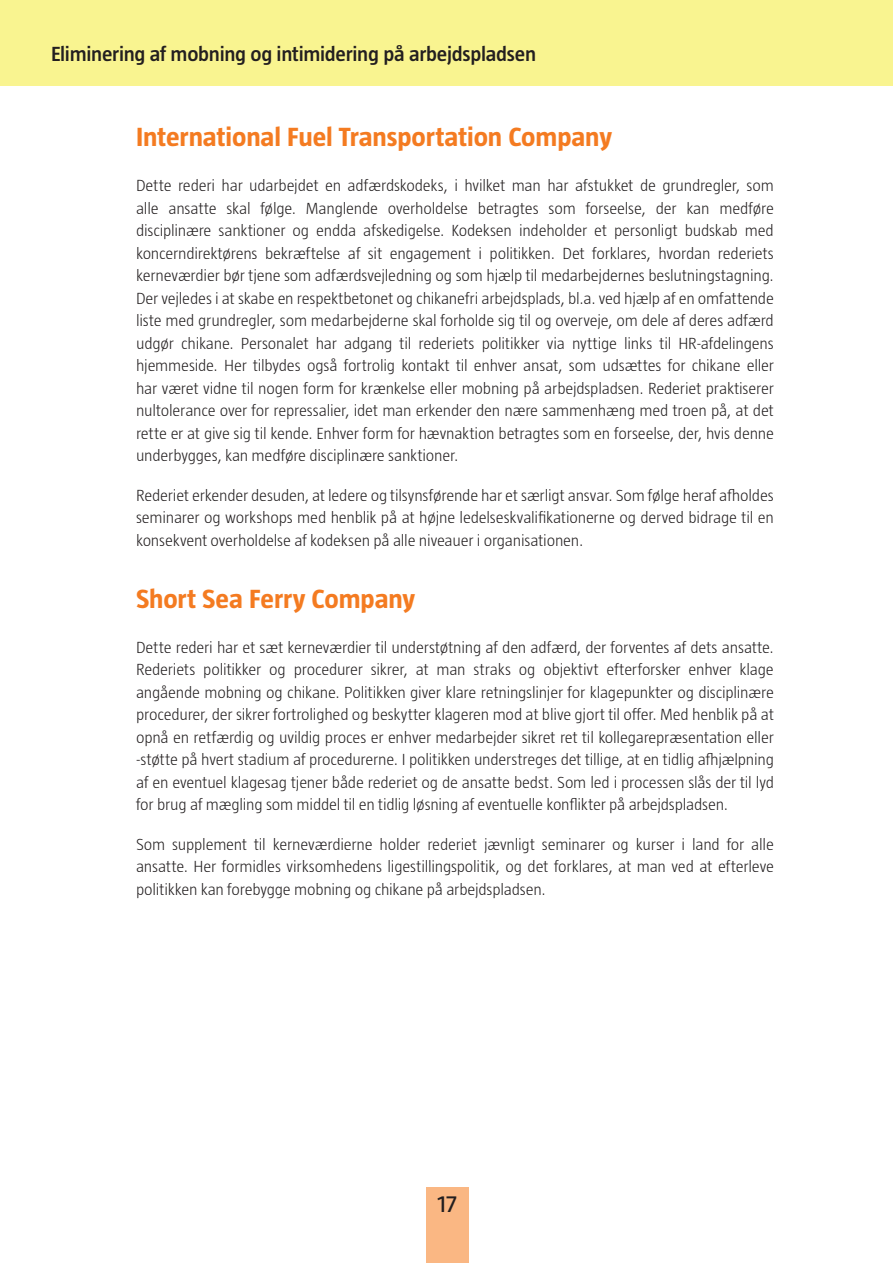
<style>
.page{position:relative;width:893px;height:1263px;background:#fff}
.page>*{position:absolute;margin:0;border:0;box-sizing:border-box;transform-origin:0 0}
.Titre_3{font:700 27px "Taz";letter-spacing:-.005em;color:#f47b21;scale:1.05 1}
.t1{font:24px "Taz";color:#231f20;scale:1.05 1}
.Section_Heading{font:600 21px "Taz";letter-spacing:-.01em;color:#231f20;scale:1.05 1}
.Body{font:300 16.5px/22.5px "Taz";letter-spacing:-.01em;color:#231f20;text-align:justify}
</style>
<div class="page">
<div style="left:426px;top:1187px;width:42px;height:76px;background:#fab783"></div>
<div style="left:0;top:0;width:893px;height:85px;background:#f9f490"></div>
<p class="Section_Heading" style="left:51px;top:42px;width:464px">Eliminering af mobning og intimidering på arbejdspladsen</p>
<p class="Titre_3" style="left:136px;top:122px;width:455px">International Fuel Transportation Company</p>
<p class="Body" style="left:136px;top:174px;width:639px">Dette rederi har udarbejdet en adfærdskodeks, i hvilket man har afstukket de grundregler, som alle ansatte skal følge. Manglende overholdelse betragtes som forseelse, der kan medføre disciplinære sanktioner og endda afskedigelse. Kodeksen indeholder et personligt budskab med koncerndirektørens bekræftelse af sit engagement i politikken. Det forklares, hvordan rederiets kerneværdier bør tjene som adfærdsvejledning og som hjælp til medarbejdernes beslutningstagning.<br>Der vejledes i at skabe en respektbetonet og chikanefri arbejdsplads, bl.a. ved hjælp af en omfattende liste med grundregler, som medarbejderne skal forholde sig til og overveje, om dele af deres adfærd udgør chikane. Personalet har adgang til rederiets politikker via nyttige links til HR-afdelingens hjemmeside. Her tilbydes også fortrolig kontakt til enhver ansat, som udsættes for chikane eller har været vidne til nogen form for krænkelse eller mobning på arbejdspladsen. Rederiet praktiserer nultolerance over for repressalier, idet man erkender den nære sammenhæng med troen på, at det rette er at give sig til kende. Enhver form for hævnaktion betragtes som en forseelse, der, hvis denne underbygges, kan medføre disciplinære sanktioner.</p>
<p class="Body" style="left:136px;top:484px;width:639px">Rederiet erkender desuden, at ledere og tilsynsførende har et særligt ansvar. Som følge heraf afholdes seminarer og workshops med henblik på at højne ledelseskvalifikationerne og derved bidrage til en konsekvent overholdelse af kodeksen på alle niveauer i organisationen.</p>
<p class="Titre_3" style="left:136px;top:583px;width:267px">Short Sea Ferry Company</p>
<p class="Body" style="left:136px;top:636px;width:639px">Dette rederi har et sæt kerneværdier til understøtning af den adfærd, der forventes af dets ansatte.<br>Rederiets politikker og procedurer sikrer, at man straks og objektivt efterforsker enhver klage angående mobning og chikane. Politikken giver klare retningslinjer for klagepunkter og disciplinære procedurer, der sikrer fortrolighed og beskytter klageren mod at blive gjort til offer. Med henblik på at opnå en retfærdig og uvildig proces er enhver medarbejder sikret ret til kollegarepræsentation eller -støtte på hvert stadium af procedurerne. I politikken understreges det tillige, at en tidlig afhjælpning af en eventuel klagesag tjener både rederiet og de ansatte bedst. Som led i processen slås der til lyd for brug af mægling som middel til en tidlig løsning af eventuelle konflikter på arbejdspladsen.</p>
<p class="Body" style="left:136px;top:833px;width:639px">Som supplement til kerneværdierne holder rederiet jævnligt seminarer og kurser i land for alle ansatte. Her formidles virksomhedens ligestillingspolitik, og det forklares, at man ved at efterleve politikken kan forebygge mobning og chikane på arbejdspladsen.</p>
<h2 class="t1" style="left:437px;top:1190px;width:20px">17</h2>
</div>
